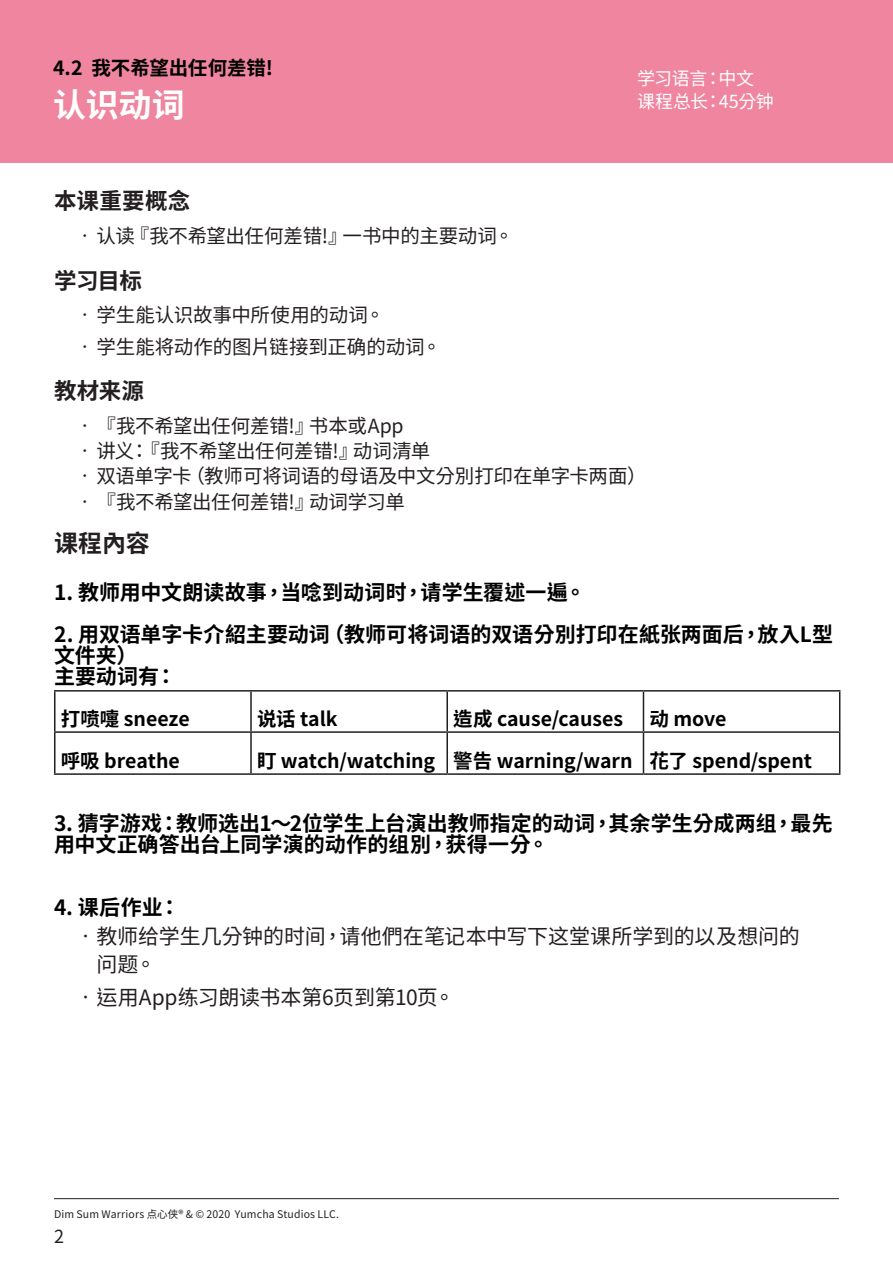
<style>
.page{position:relative;width:893px;height:1263px;background:#fff}
.page>*{position:absolute;margin:0;border:0;box-sizing:border-box;transform-origin:0 0}
.t1{font:700 33px "Noto Sans CJ Ktc";color:#fff}
.Body{font:700 24px "Noto Sans CJ Ktc";color:#231f20}
.t2{font:700 22.5px "Noto Sans CJ Ktc";letter-spacing:.01em;color:#231f20}
.t3{font:700 21px/21px "Noto Sans CJ Ktc";color:#000}
.t4{font:21px/28.5px "Noto Sans CJ Ktc";letter-spacing:-.01em;color:#231f20}
.t5{font:19.5px "Noto Sans CJ Ktc";letter-spacing:-.01em;color:#231f20}
.t6{font:700 19.5px "Noto Sans CJ Ktc";letter-spacing:-.005em;color:#000}
.t7{font:18px "Noto Sans CJ Ktc";letter-spacing:-.02em;color:#fff}
.t8{font:18px "Noto Sans CJ Ktc";color:#231f20}
.t9{font:10.5px "Noto Sans CJ Ktc";letter-spacing:.015em;color:#231f20}
</style>
<div class="page">
<hr style="left:54px;top:1198px;width:785px;height:1px;background:#231f20">
<div style="left:0;top:0;width:893px;height:163px;background:#ef859f"></div>
<hr style="left:54px;top:690px;width:197px;height:2px;background:#231f20">
<hr style="left:54px;top:692px;width:2px;height:39px;background:#231f20">
<hr style="left:251px;top:690px;width:196px;height:2px;background:#231f20">
<hr style="left:250px;top:692px;width:2px;height:39px;background:#231f20">
<hr style="left:447px;top:690px;width:196px;height:2px;background:#231f20">
<hr style="left:446px;top:692px;width:2px;height:39px;background:#231f20">
<hr style="left:643px;top:690px;width:197px;height:2px;background:#231f20">
<hr style="left:643px;top:692px;width:1px;height:39px;background:#231f20">
<hr style="left:839px;top:692px;width:1px;height:39px;background:#231f20">
<hr style="left:54px;top:731px;width:197px;height:2px;background:#231f20">
<hr style="left:54px;top:733px;width:2px;height:40px;background:#231f20">
<hr style="left:251px;top:731px;width:196px;height:2px;background:#231f20">
<hr style="left:250px;top:733px;width:2px;height:40px;background:#231f20">
<hr style="left:447px;top:731px;width:196px;height:2px;background:#231f20">
<hr style="left:446px;top:733px;width:2px;height:40px;background:#231f20">
<hr style="left:643px;top:731px;width:197px;height:2px;background:#231f20">
<hr style="left:643px;top:733px;width:1px;height:40px;background:#231f20">
<hr style="left:839px;top:733px;width:1px;height:40px;background:#231f20">
<hr style="left:54px;top:773px;width:197px;height:2px;background:#231f20">
<hr style="left:251px;top:773px;width:196px;height:2px;background:#231f20">
<hr style="left:447px;top:773px;width:196px;height:2px;background:#231f20">
<hr style="left:643px;top:773px;width:197px;height:2px;background:#231f20">
<h3 class="t6" style="left:53px;top:57px;width:221px">4.2 我不希望出任何差错!</h3>
<h1 class="t1" style="left:53px;top:86px;width:133px">认识动词</h1>
<p class="t7" style="left:637px;top:68px;width:119px">学习语言：中文</p>
<p class="t7" style="left:637px;top:91px;width:138px">课程总长：45分钟</p>
<h2 class="t2" style="left:54px;top:188px;width:138px">本课重要概念</h2>
<p class="t5" style="left:75px;top:225px;width:440px">• 认读『我不希望出任何差错!』一书中的主要动词。</p>
<h2 class="t2" style="left:54px;top:268px;width:90px">学习目标</h2>
<p class="t5" style="left:75px;top:304px;width:311px">• 学生能认识故事中所使用的动词。</p>
<p class="t5" style="left:75px;top:335px;width:368px">• 学生能将动作的图片链接到正确的动词。</p>
<h2 class="t2" style="left:54px;top:378px;width:92px">教材来源</h2>
<p class="t5" style="left:75px;top:415px;width:330px">• 『我不希望出任何差错!』书本或App</p>
<p class="t5" style="left:75px;top:440px;width:357px">• 讲义：『我不希望出任何差错!』动词清单</p>
<p class="t5" style="left:75px;top:465px;width:573px">• 双语单字卡（教师可将词语的母语及中文分別打印在单字卡两面）</p>
<p class="t5" style="left:75px;top:490px;width:331px">• 『我不希望出任何差错!』动词学习单</p>
<p class="Body" style="left:54px;top:530px;width:97px">课程內容</p>
<h3 class="t3" style="left:54px;top:582px;width:533px">1. 教师用中文朗读故事，当唸到动词时，请学生覆述一遍。</h3>
<h3 class="t3" style="left:54px;top:624px;width:781px">2. 用双语单字卡介紹主要动词（教师可将词语的双语分別打印在紙张两面后，放入L型文件夹）</h3>
<h3 class="t3" style="left:54px;top:666px;width:124px">主要动词有：</h3>
<h3 class="t6" style="left:61px;top:708px;width:131px">打喷嚏 sneeze</h3>
<h3 class="t6" style="left:257px;top:708px;width:82px">说话 talk</h3>
<h3 class="t6" style="left:453px;top:708px;width:171px">造成 cause/causes</h3>
<h3 class="t6" style="left:649px;top:708px;width:78px">动 move</h3>
<h3 class="t6" style="left:61px;top:750px;width:121px">呼吸 breathe</h3>
<h3 class="t6" style="left:257px;top:750px;width:180px">盯 watch/watching</h3>
<h3 class="t6" style="left:453px;top:750px;width:181px">警告 warning/warn</h3>
<h3 class="t6" style="left:649px;top:750px;width:164px">花了 spend/spent</h3>
<h3 class="t3" style="left:54px;top:813px;width:780px">3. 猜字游戏：教师选出1～2位学生上台演出教师指定的动词，其余学生分成两组，最先用中文正确答出台上同学演的动作的组別，获得一分。</h3>
<h3 class="t3" style="left:54px;top:897px;width:128px">4. 课后作业：</h3>
<p class="t4" style="left:97px;top:922px;width:705px;text-indent:-21px">• 教师给学生几分钟的时间，请他們在笔记本中写下这堂课所学到的以及想问的问题。</p>
<p class="t4" style="left:75px;top:983px;width:381px">• 运用App练习朗读书本第6页到第10页。</p>
<p class="t9" style="left:54px;top:1208px;width:287px">Dim Sum Warriors 点心侠® &amp; © 2020 Yumcha Studios LLC.</p>
<p class="t8" style="left:54px;top:1226px;width:11px">2</p>
</div>
